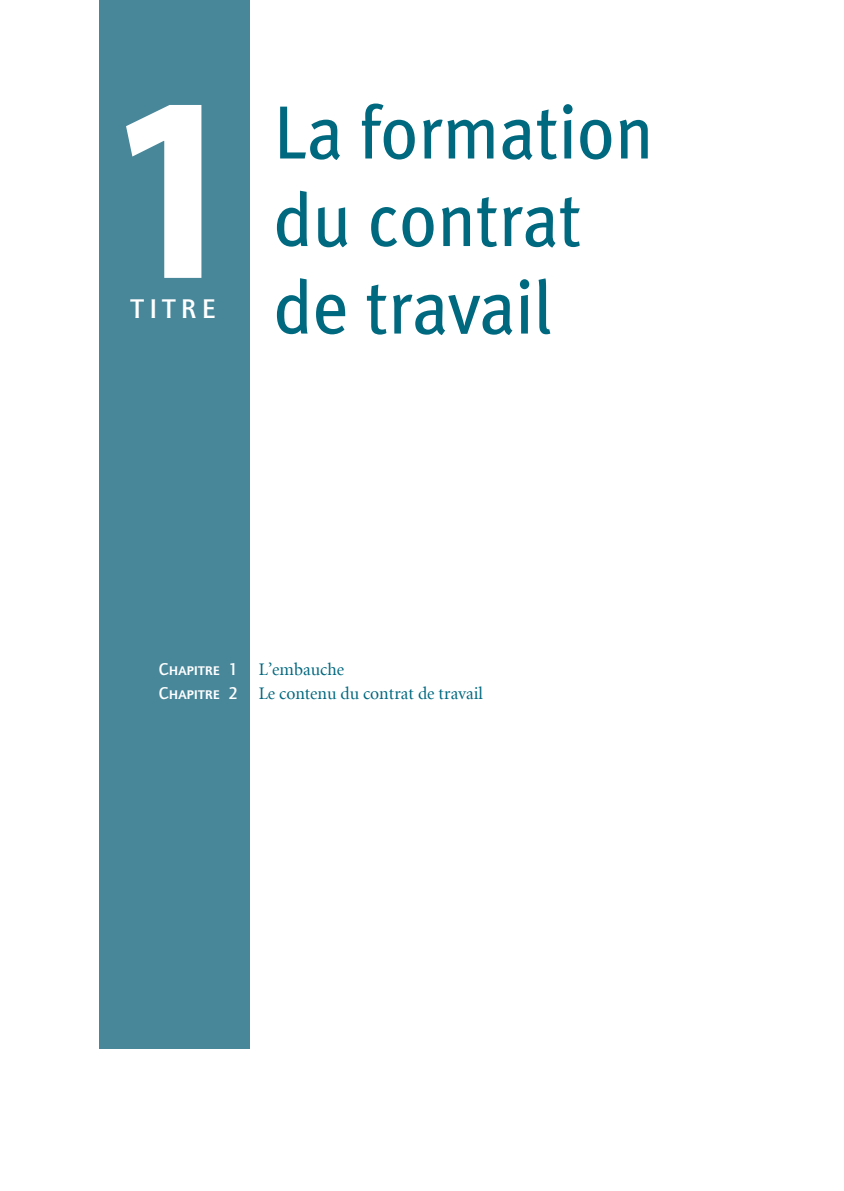
<style>
.page{position:relative;width:844px;height:1191px;background:#fff}
.page>*{position:absolute;margin:0;border:0;box-sizing:border-box;transform-origin:0 0}
.t1{font:700 266px "Myriad Pro";color:#fff;scale:.95 1}
.t2{font:75.25px/87.5px "Meta Plus";color:#00687f;scale:.95 1}
.t3{font:500 28px "Quay Sans ITC Std";letter-spacing:.2em;color:#fff}
.t4{font:17.5px/23.4px "Minion";color:#00687f}
.s1{font-family:"Quay Sans ITC Std";font-weight:500;color:#fff}
</style>
<div class="page">
<div style="left:99px;top:0;width:151px;height:1048px;background:#48869a"></div>
<h1 class="t1" style="left:104px;top:15px;width:149px">1</h1>
<h3 class="t3" style="left:131px;top:292px;width:86px">TITRE</h3>
<h2 class="t2" style="left:273px;top:88px;width:401px">La formation du contrat de travail</h2>
<p class="t4" style="left:159px;top:658px;width:325px"><span class="s1">Chapitre 1</span> L’embauche<br><span class="s1">Chapitre 2</span> Le contenu du contrat de travail</p>
</div>
